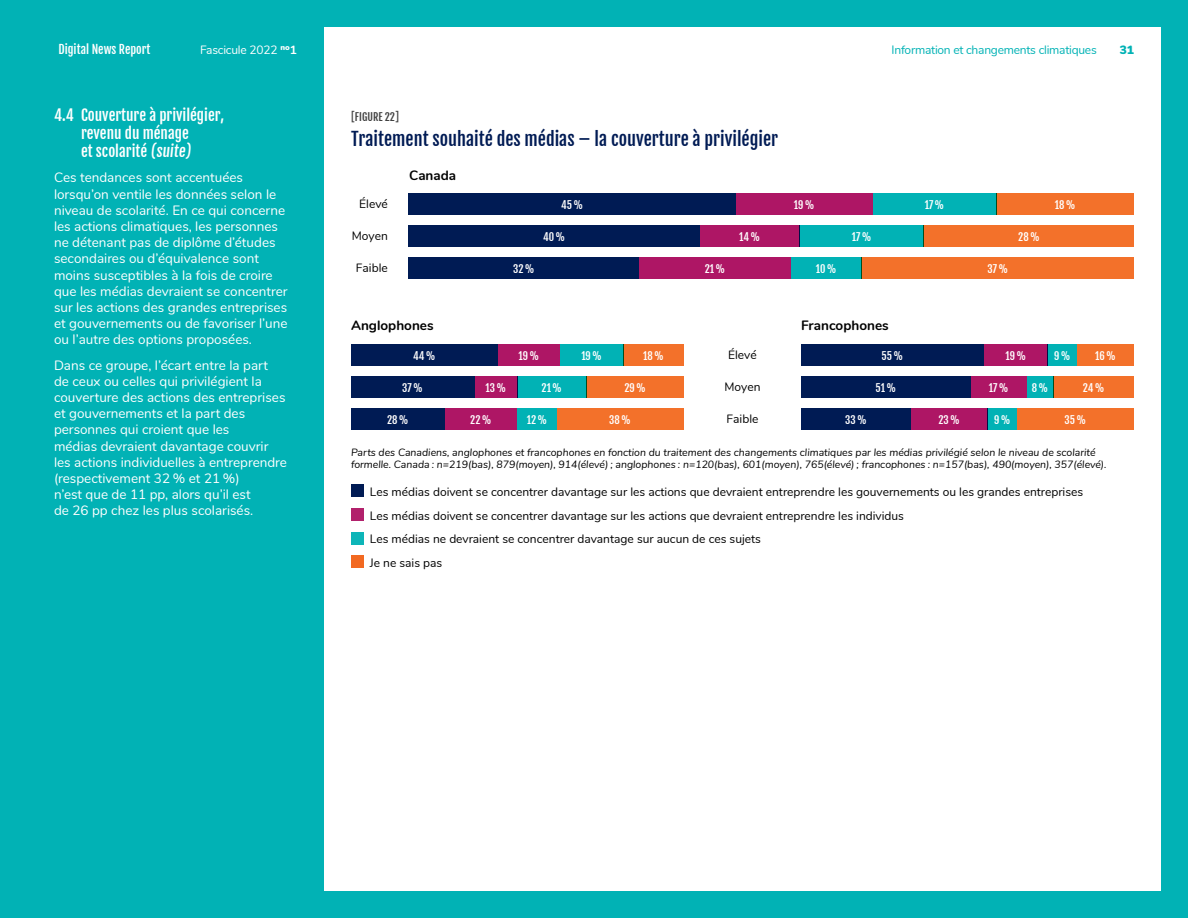
<style>
.page{position:relative;width:1188px;height:918px;background:#fff}
.page>*{position:absolute;margin:0;border:0;box-sizing:border-box;transform-origin:0 0}
.Titre_tableau{font:18px "Fjalla One";color:#001b54}
.Titre__2__3_1{font:15px/18px "Fjalla One";color:#fff;text-align:center}
.Texte_courant{font:13.5px/16.2px "Nunito";color:#fff}
.t1{font:700 13.5px "Nunito";color:#000}
.Légende{font:12px "Nunito";color:#000}
.t2{font:12px "Nunito";letter-spacing:-.02em;color:#01b2b5}
.t3{font:12px "Fjalla One";color:#fff}
.t4{font:12px "Nunito";letter-spacing:-.02em;color:#fff}
.t5{font:900 12px "Nunito";color:#01b2b5}
.Vignette_tableau{font:italic 10.5px/12.6px "Nunito";color:#000}
.t6{font:10.5px "Fjalla One";color:#fff}
.Titre_tableau-2{font:10.5px "Fjalla One";color:#404040}
.s1{font-weight:700}
</style>
<div class="page">
<div style="left:0;top:0;width:1188px;height:918px;border:27px solid #01b2b5"></div>
<div style="left:0;top:0;width:324px;height:918px;background:#01b2b5"></div>
<div style="left:736px;top:194px;width:137px;height:21px;background:#ae1665"></div>
<div style="left:409px;top:194px;width:327px;height:21px;background:#001b54"></div>
<div style="left:996px;top:194px;width:138px;height:21px;background:#f3712a"></div>
<div style="left:873px;top:194px;width:123px;height:21px;background:#01b2b5"></div>
<div style="left:924px;top:226px;width:210px;height:21px;background:#f3712a"></div>
<div style="left:800px;top:226px;width:124px;height:21px;background:#01b2b5"></div>
<div style="left:700px;top:226px;width:100px;height:21px;background:#ae1665"></div>
<div style="left:409px;top:226px;width:291px;height:21px;background:#001b54"></div>
<div style="left:862px;top:258px;width:272px;height:21px;background:#f3712a"></div>
<div style="left:791px;top:258px;width:71px;height:21px;background:#01b2b5"></div>
<div style="left:639px;top:258px;width:152px;height:21px;background:#ae1665"></div>
<div style="left:409px;top:258px;width:230px;height:21px;background:#001b54"></div>
<div style="left:623px;top:345px;width:61px;height:21px;background:#f3712a"></div>
<div style="left:560px;top:345px;width:63px;height:21px;background:#01b2b5"></div>
<div style="left:498px;top:345px;width:62px;height:21px;background:#ae1665"></div>
<div style="left:351px;top:345px;width:147px;height:21px;background:#001b54"></div>
<div style="left:586px;top:377px;width:98px;height:21px;background:#f3712a"></div>
<div style="left:517px;top:377px;width:69px;height:21px;background:#01b2b5"></div>
<div style="left:474px;top:377px;width:43px;height:21px;background:#ae1665"></div>
<div style="left:351px;top:377px;width:123px;height:21px;background:#001b54"></div>
<div style="left:557px;top:409px;width:127px;height:21px;background:#f3712a"></div>
<div style="left:517px;top:409px;width:40px;height:21px;background:#01b2b5"></div>
<div style="left:444px;top:409px;width:73px;height:21px;background:#ae1665"></div>
<div style="left:351px;top:409px;width:93px;height:21px;background:#001b54"></div>
<div style="left:1077px;top:345px;width:57px;height:21px;background:#f3712a"></div>
<div style="left:1048px;top:345px;width:29px;height:21px;background:#01b2b5"></div>
<div style="left:984px;top:345px;width:64px;height:21px;background:#ae1665"></div>
<div style="left:801px;top:345px;width:183px;height:21px;background:#001b54"></div>
<div style="left:1053px;top:377px;width:81px;height:21px;background:#f3712a"></div>
<div style="left:1027px;top:377px;width:26px;height:21px;background:#01b2b5"></div>
<div style="left:971px;top:377px;width:56px;height:21px;background:#ae1665"></div>
<div style="left:801px;top:377px;width:170px;height:21px;background:#001b54"></div>
<div style="left:1017px;top:409px;width:117px;height:21px;background:#f3712a"></div>
<div style="left:988px;top:409px;width:29px;height:21px;background:#01b2b5"></div>
<div style="left:911px;top:409px;width:77px;height:21px;background:#ae1665"></div>
<div style="left:801px;top:409px;width:110px;height:21px;background:#001b54"></div>
<div style="left:351px;top:484px;width:13px;height:13px;background:#001b54"></div>
<div style="left:351px;top:508px;width:13px;height:13px;background:#b2216c"></div>
<div style="left:351px;top:532px;width:13px;height:13px;background:#0db5b8"></div>
<div style="left:351px;top:555px;width:13px;height:13px;background:#f26921"></div>
<p class="t3" style="left:59px;top:42px;width:93px">Digital News Report</p>
<p class="t4" style="left:200px;top:41px;width:98px">Fascicule 2022 <sup>no</sup><span class="s1">1</span></p>
<p class="t2" style="left:892px;top:41px;width:207px">Information et changements climatiques</p>
<p class="t5" style="left:1120px;top:41px;width:16px">31</p>
<p class="Titre__2__3_1" style="left:54px;top:106px;width:172px">4.4 Couverture à privilégier, revenu du ménage<br>et scolarité (suite)</p>
<p class="Texte_courant" style="left:54px;top:169px;width:235px">Ces tendances sont accentuées lorsqu’on ventile les données selon le niveau de scolarité. En ce qui concerne les actions climatiques, les personnes ne détenant pas de diplôme d’études secondaires ou d’équivalence sont moins susceptibles à la fois de croire que les médias devraient se concentrer sur les actions des grandes entreprises et gouvernements ou de favoriser l’une ou l’autre des options proposées.</p>
<p class="Texte_courant" style="left:54px;top:356px;width:235px">Dans ce groupe, l’écart entre la part<br>de ceux ou celles qui privilégient la couverture des actions des entreprises et gouvernements et la part des personnes qui croient que les<br>médias devraient davantage couvrir les actions individuelles à entreprendre (respectivement 32 % et 21 %)<br>n’est que de 11 pp, alors qu’il est<br>de 26 pp chez les plus scolarisés.</p>
<p class="Titre_tableau-2" style="left:351px;top:110px;width:50px">[FIGURE 22]</p>
<p class="Titre_tableau" style="left:351px;top:127px;width:429px">Traitement souhaité des médias – la couverture à privilégier</p>
<p class="Légende" style="left:359px;top:195px;width:30px">Élevé</p>
<p class="Légende" style="left:352px;top:227px;width:38px">Moyen</p>
<p class="Légende" style="left:356px;top:259px;width:33px">Faible</p>
<p class="t1" style="left:409px;top:165px;width:49px">Canada</p>
<p class="t6" style="left:561px;top:198px;width:23px">45 %</p>
<p class="t6" style="left:794px;top:198px;width:22px">19 %</p>
<p class="t6" style="left:925px;top:198px;width:21px">17 %</p>
<p class="t6" style="left:1055px;top:198px;width:22px">18 %</p>
<p class="t6" style="left:543px;top:230px;width:23px">40 %</p>
<p class="t6" style="left:739px;top:230px;width:22px">14 %</p>
<p class="t6" style="left:852px;top:230px;width:21px">17 %</p>
<p class="t6" style="left:1018px;top:230px;width:23px">28 %</p>
<p class="t6" style="left:513px;top:262px;width:23px">32 %</p>
<p class="t6" style="left:705px;top:262px;width:22px">21 %</p>
<p class="t6" style="left:816px;top:262px;width:22px">10 %</p>
<p class="t6" style="left:988px;top:262px;width:22px">37 %</p>
<p class="t1" style="left:351px;top:315px;width:84px">Anglophones</p>
<p class="t6" style="left:413px;top:349px;width:24px">44 %</p>
<p class="t6" style="left:519px;top:349px;width:22px">19 %</p>
<p class="t6" style="left:581px;top:349px;width:22px">19 %</p>
<p class="t6" style="left:643px;top:349px;width:22px">18 %</p>
<p class="t6" style="left:402px;top:381px;width:22px">37 %</p>
<p class="t6" style="left:485px;top:381px;width:22px">13 %</p>
<p class="t6" style="left:542px;top:381px;width:22px">21 %</p>
<p class="t6" style="left:624px;top:381px;width:23px">29 %</p>
<p class="t6" style="left:387px;top:413px;width:23px">28 %</p>
<p class="t6" style="left:470px;top:413px;width:23px">22 %</p>
<p class="t6" style="left:527px;top:413px;width:22px">12 %</p>
<p class="t6" style="left:609px;top:413px;width:23px">38 %</p>
<p class="t1" style="left:801px;top:315px;width:89px">Francophones</p>
<p class="t6" style="left:882px;top:349px;width:23px">55 %</p>
<p class="t6" style="left:1005px;top:349px;width:22px">19 %</p>
<p class="t6" style="left:1054px;top:349px;width:18px">9 %</p>
<p class="t6" style="left:1095px;top:349px;width:22px">16 %</p>
<p class="t6" style="left:876px;top:381px;width:22px">51 %</p>
<p class="t6" style="left:989px;top:381px;width:21px">17 %</p>
<p class="t6" style="left:1032px;top:381px;width:18px">8 %</p>
<p class="t6" style="left:1083px;top:381px;width:23px">24 %</p>
<p class="t6" style="left:845px;top:413px;width:23px">33 %</p>
<p class="t6" style="left:939px;top:413px;width:23px">23 %</p>
<p class="t6" style="left:994px;top:413px;width:18px">9 %</p>
<p class="t6" style="left:1065px;top:413px;width:23px">35 %</p>
<p class="Vignette_tableau" style="left:351px;top:445px;width:757px">Parts des Canadiens, anglophones et francophones en fonction du traitement des changements climatiques par les médias privilégié selon le niveau de scolarité formelle. Canada : n=219(bas), 879(moyen), 914(élevé) ; anglophones : n=120(bas), 601(moyen), 765(élevé) ; francophones : n=157(bas), 490(moyen), 357(élevé).</p>
<p class="Légende" style="left:370px;top:483px;width:715px">Les médias doivent se concentrer davantage sur les actions que devraient entreprendre les gouvernements ou les grandes entreprises</p>
<p class="Légende" style="left:370px;top:507px;width:536px">Les médias doivent se concentrer davantage sur les actions que devraient entreprendre les individus</p>
<p class="Légende" style="left:370px;top:530px;width:393px">Les médias ne devraient se concentrer davantage sur aucun de ces sujets</p>
<p class="Légende" style="left:370px;top:554px;width:74px">Je ne sais pas</p>
<p class="Légende" style="left:728px;top:346px;width:30px">Élevé</p>
<p class="Légende" style="left:724px;top:378px;width:38px">Moyen</p>
<p class="Légende" style="left:727px;top:410px;width:33px">Faible</p>
</div>
